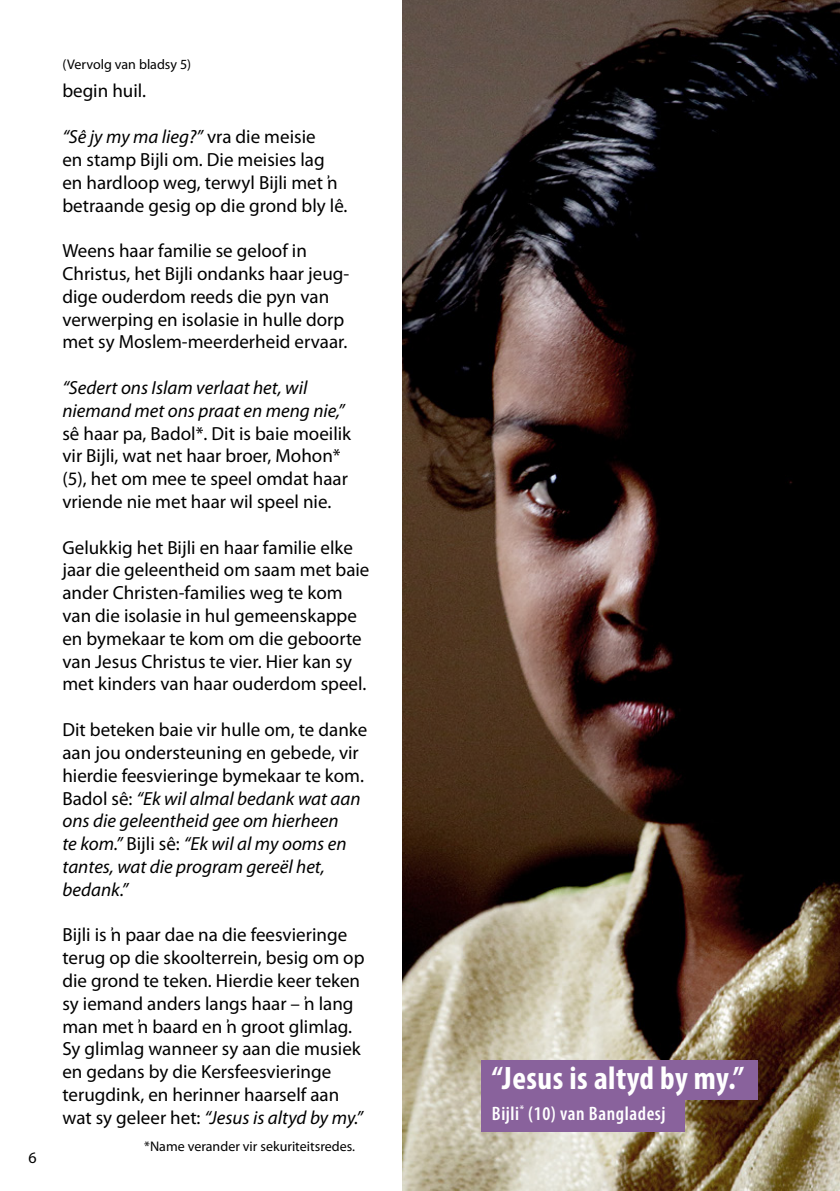
<style>
.page{position:relative;width:840px;height:1191px;background:#fff}
.page>*{position:absolute;margin:0;border:0;box-sizing:border-box;transform-origin:0 0}
.t1{font:700 condensed 32.6px "Myriad Pro";letter-spacing:.015em;color:#fff}
.t2{font:600 condensed 19.6px "Myriad Pro";letter-spacing:.03em;color:#fff}
.t3{font:19px/22.8px "Myriad Pro";color:#000}
.t4{font:italic 19px/22.8px "Myriad Pro";color:#000}
.t5{font:16px "Myriad Pro";color:#000}
.t6{font:14px "Myriad Pro";color:#000}
.s1{font-style:italic}
.s2{font-style:normal}
</style>
<div class="page">
<img style="left:403px;top:0;width:436px;height:1191px">
<div style="left:481px;top:1060px;width:276px;height:39px;background:#89629c"></div>
<div style="left:481px;top:1092px;width:203px;height:39px;background:#89629c"></div>
<p class="t5" style="left:28px;top:1148px;width:10px">6</p>
<p class="t6" style="left:62px;top:56px;width:130px">(Vervolg van bladsy 5)</p>
<p class="t3" style="left:62px;top:79px;width:85px">begin huil.</p>
<p class="t3" style="left:62px;top:125px;width:286px"><span class="s1">“Sê jy my ma lieg?”</span> vra die meisie<br>en stamp Bijli om. Die meisies lag en hardloop weg, terwyl Bijli met ŉ betraande gesig op die grond bly lê.</p>
<p class="t3" style="left:62px;top:239px;width:288px">Weens haar familie se geloof in Christus, het Bijli ondanks haar jeug&shy;dige ouderdom reeds die pyn van verwerping en isolasie in hulle dorp met sy Moslem-meerderheid ervaar.</p>
<p class="t4" style="left:62px;top:376px;width:283px">“Sedert ons Islam verlaat het, wil niemand met ons praat en meng nie,”</p>
<p class="t3" style="left:62px;top:421px;width:290px">sê haar pa, Badol*. Dit is baie moeilik vir Bijli, wat net haar broer, Mohon* (5), het om mee te speel omdat haar vriende nie met haar wil speel nie.</p>
<p class="t3" style="left:62px;top:535px;width:308px">Gelukkig het Bijli en haar familie elke jaar die geleentheid om saam met baie ander Christen-families weg te kom van die isolasie in hul gemeenskappe en bymekaar te kom om die geboorte van Jesus Christus te vier. Hier kan sy met kinders van haar ouderdom speel.</p>
<p class="t4" style="left:62px;top:718px;width:306px"><span class="s2">Dit beteken baie vir hulle om, te danke aan jou ondersteuning en gebede, vir hierdie feesvieringe bymekaar te kom.<br>Badol sê:</span> “Ek wil almal bedank wat aan ons die geleentheid gee om hierheen<br>te kom.” <span class="s2">Bijli sê:</span> “Ek wil al my ooms en tantes, wat die program gereël het, bedank.”</p>
<p class="t3" style="left:62px;top:923px;width:303px">Bijli is ŉ paar dae na die feesvieringe terug op die skoolterrein, besig om op die grond te teken. Hierdie keer teken sy iemand anders langs haar – ŉ lang man met ŉ baard en ŉ groot glimlag.<br>Sy glimlag wanneer sy aan die musiek en gedans by die Kersfeesvieringe terugdink, en herinner haarself aan wat sy geleer het: <span class="s1">“Jesus is altyd by my.”</span></p>
<p class="t6" style="left:144px;top:1138px;width:212px">*Name verander vir sekuriteitsredes.</p>
<h1 class="t1" style="left:491px;top:1057px;width:253px">“Jesus is altyd by my.”</h1>
<p class="t2" style="left:491px;top:1101px;width:175px">Bijli<sup>*</sup> (10) van Bangladesj</p>
</div>
